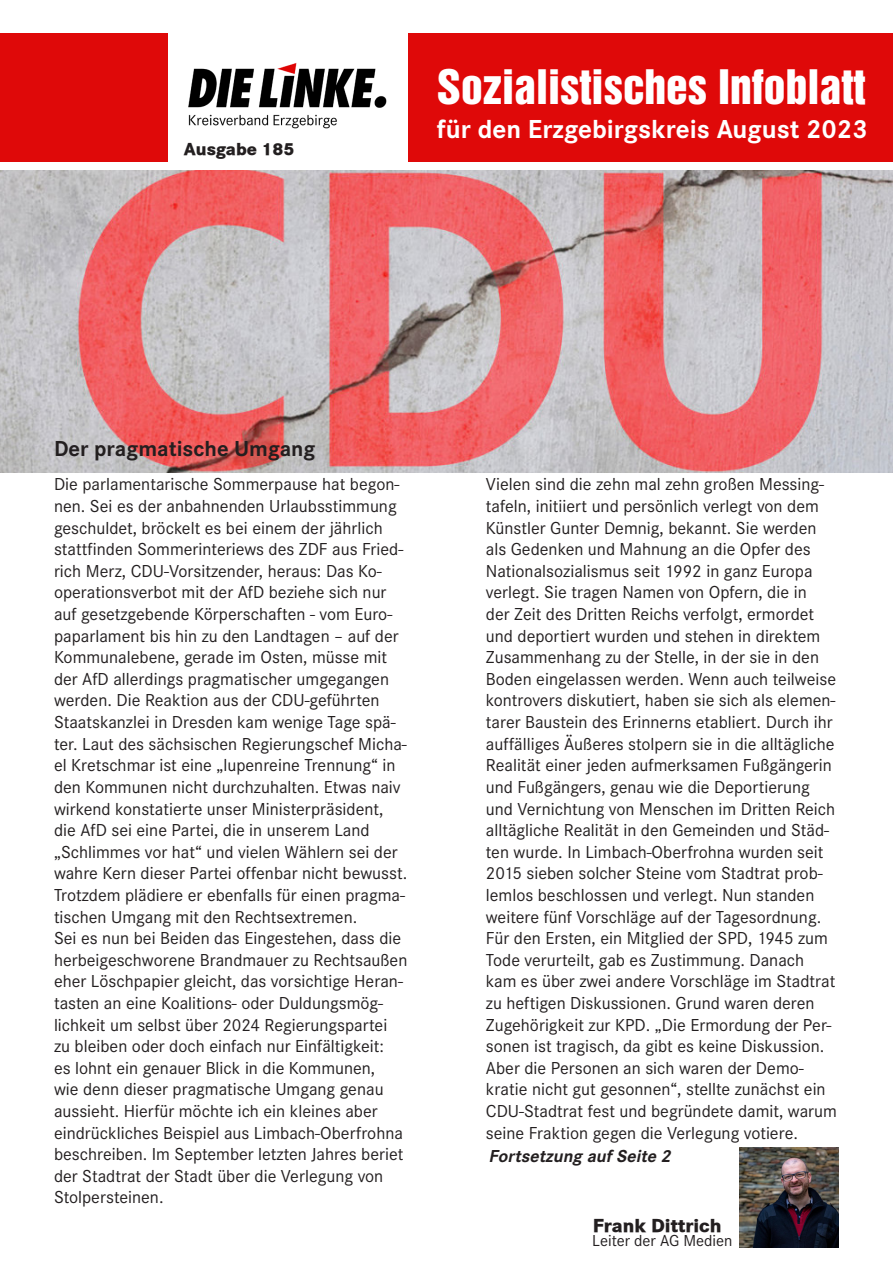
<style>
.page{position:relative;width:893px;height:1263px;background:#fff}
.page>*{position:absolute;margin:0;border:0;box-sizing:border-box;transform-origin:0 0}
.t1{font:43.5px "Helvetica Inserat LT Std";color:#fff}
.t2{font:700 27px "Corporate S";color:#fff}
.t3{font:700 22.5px "Corporate S";color:#231f20}
.t4{font:700 19.5px "Corporate S Extra";color:#231f20}
.t5{font:18px/21.6px "Corporate S";color:#231f20}
.t6{font:italic 700 18px "Corporate S";color:#231f20}
.t7{font:700 18px "Corporate S Extra";color:#231f20}
.t8{font:16.5px "Corporate S";color:#231f20}
</style>
<div class="page">
<img style="left:0;top:170px;width:893px;height:302px">
<div style="left:0;top:33px;width:168px;height:129px;background:#df0909"></div>
<div style="left:408px;top:33px;width:485px;height:129px;background:#df0909"></div>
<img style="left:739px;top:1147px;width:100px;height:100px">
<img style="left:188px;top:63px;width:199px;height:66px">
<p class="t7" style="left:184px;top:138px;width:112px">Ausgabe 185</p>
<p class="t1" style="left:437px;top:61px;width:430px">Sozialistisches Infoblatt</p>
<p class="t2" style="left:437px;top:111px;width:432px">für den Erzgebirgskreis August 2023</p>
<p class="t3" style="left:54px;top:433px;width:263px">Der pragmatische Umgang</p>
<p class="t5" style="left:54px;top:474px;width:355px">Die parlamentarische Sommerpause hat begon&shy;nen. Sei es der anbahnenden Urlaubsstimmung geschuldet, bröckelt es bei einem der jährlich stattfinden Sommerinteriews des ZDF aus Fried&shy;rich Merz, CDU-Vorsitzender, heraus: Das Ko&shy;operationsverbot mit der AfD beziehe sich nur auf gesetzgebende Körperschaften - vom Euro&shy;paparlament bis hin zu den Landtagen – auf der Kommunalebene, gerade im Osten, müsse mit der AfD allerdings pragmatischer umgegangen werden. Die Reaktion aus der CDU-geführten Staatskanzlei in Dresden kam wenige Tage spä&shy;ter. Laut des sächsischen Regierungschef Micha&shy;el Kretschmar ist eine „lupenreine Trennung“ in den Kommunen nicht durchzuhalten. Etwas naiv wirkend konstatierte unser Ministerpräsident, die AfD sei eine Partei, die in unserem Land „Schlimmes vor hat“ und vielen Wählern sei der wahre Kern dieser Partei offenbar nicht bewusst.<br>Trotzdem plädiere er ebenfalls für einen pragma&shy;tischen Umgang mit den Rechtsextremen.</p>
<p class="t5" style="left:54px;top:927px;width:355px">Sei es nun bei Beiden das Eingestehen, dass die herbeigeschworene Brandmauer zu Rechtsaußen eher Löschpapier gleicht, das vorsichtige Heran&shy;tasten an eine Koalitions- oder Duldungsmög&shy;lichkeit um selbst über 2024 Regierungspartei zu bleiben oder doch einfach nur Einfältigkeit:<br>es lohnt ein genauer Blick in die Kommunen,<br>wie denn dieser pragmatische Umgang genau aussieht. Hierfür möchte ich ein kleines aber eindrückliches Beispiel aus Limbach-Oberfrohna beschreiben. Im September letzten Jahres beriet der Stadtrat der Stadt über die Verlegung von Stolpersteinen.</p>
<p class="t5" style="left:486px;top:474px;width:353px">Vielen sind die zehn mal zehn großen Messing&shy;tafeln, initiiert und persönlich verlegt von dem Künstler Gunter Demnig, bekannt. Sie werden als Gedenken und Mahnung an die Opfer des Nationalsozialismus seit 1992 in ganz Europa verlegt. Sie tragen Namen von Opfern, die in<br>der Zeit des Dritten Reichs verfolgt, ermordet und deportiert wurden und stehen in direktem Zusammenhang zu der Stelle, in der sie in den Boden eingelassen werden. Wenn auch teilweise kontrovers diskutiert, haben sie sich als elemen&shy;tarer Baustein des Erinnerns etabliert. Durch ihr auffälliges Äußeres stolpern sie in die alltägliche Realität einer jeden aufmerksamen Fußgängerin und Fußgängers, genau wie die Deportierung und Vernichtung von Menschen im Dritten Reich alltägliche Realität in den Gemeinden und Städ&shy;ten wurde. In Limbach-Oberfrohna wurden seit 2015 sieben solcher Steine vom Stadtrat prob&shy;lemlos beschlossen und verlegt. Nun standen weitere fünf Vorschläge auf der Tagesordnung.<br>Für den Ersten, ein Mitglied der SPD, 1945 zum Tode verurteilt, gab es Zustimmung. Danach kam es über zwei andere Vorschläge im Stadtrat zu heftigen Diskussionen. Grund waren deren Zugehörigkeit zur KPD. „Die Ermordung der Per&shy;sonen ist tragisch, da gibt es keine Diskussion.<br>Aber die Personen an sich waren der Demo&shy;kratie nicht gut gesonnen“, stellte zunächst ein CDU-Stadtrat fest und begründete damit, warum seine Fraktion gegen die Verlegung votiere.</p>
<p class="t6" style="left:489px;top:1143px;width:188px">Fortsetzung aufSeite 2</p>
<p class="t4" style="left:593px;top:1214px;width:130px">Frank Dittrich</p>
<p class="t8" style="left:592px;top:1231px;width:142px">Leiter der AG Medien</p>
</div>
